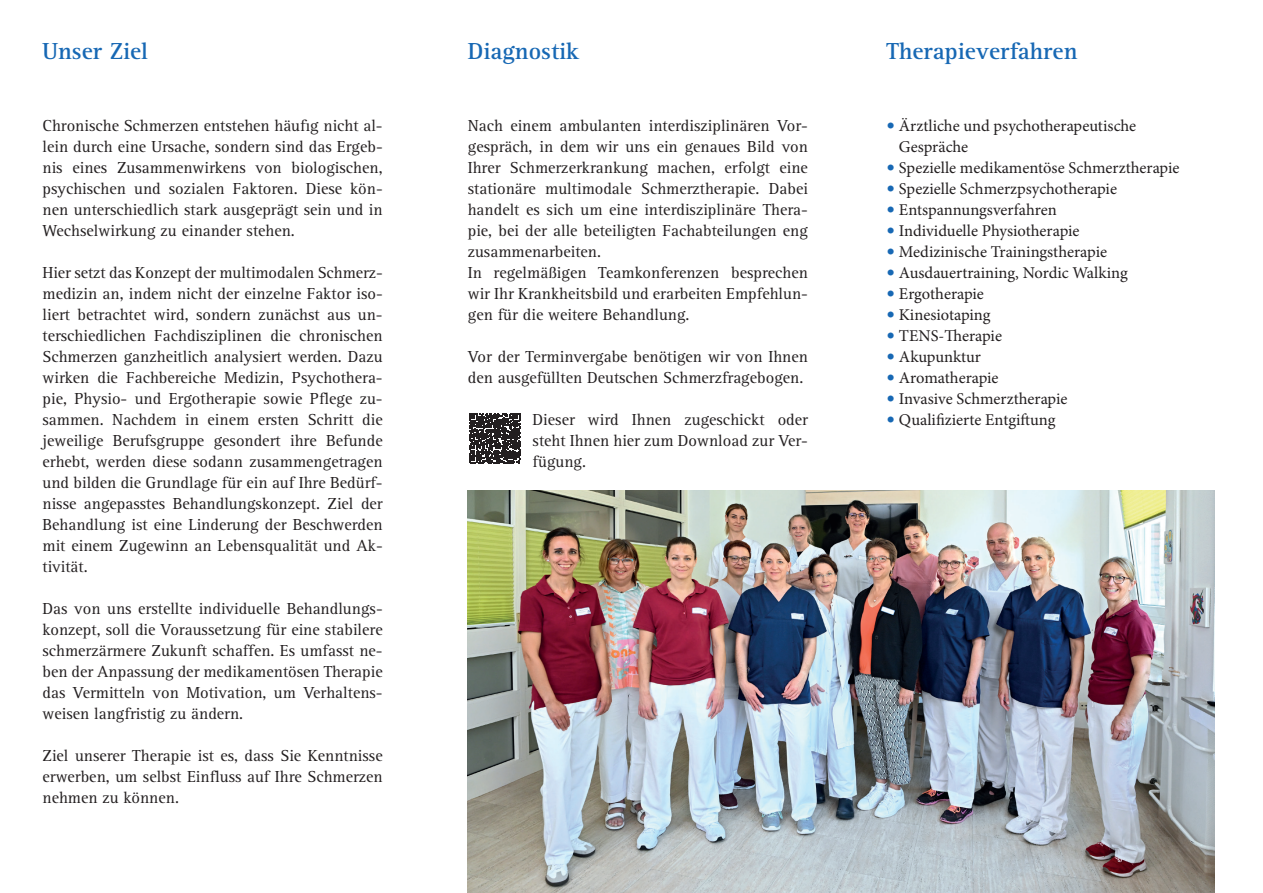
<style>
.page{position:relative;width:1263px;height:893px;background:#fff}
.page>*{position:absolute;margin:0;border:0;box-sizing:border-box;transform-origin:0 0}
.t1{font:700 24px "Rotis Serif Pro";color:#1768b4}
.t2{font:16.5px/21px "Rotis Serif Pro";color:#231f20;text-align:justify}
.t3{font:16.5px/21px "Minion Pro";color:#231f20}
.s1{font-family:"Rotis Serif Pro";color:#1768b4}
</style>
<div class="page">
<img style="left:468px;top:490px;width:746px;height:403px">
<svg style="left:469px;top:414px;width:51px;height:49px"></svg>
<h1 class="t1" style="left:43px;top:36px;width:107px">Unser Ziel</h1>
<p class="t2" style="left:43px;top:115px;width:342px">Chronische Schmerzen entstehen häufig nicht al&shy;lein durch eine Ursache, sondern sind das Ergeb&shy;nis eines Zusammenwirkens von biologischen, psychischen und sozialen Faktoren. Diese kön&shy;nen unterschiedlich stark ausgeprägt sein und in Wechselwirkung zu einander stehen.</p>
<p class="t2" style="left:43px;top:262px;width:342px">Hier setzt das Konzept der multimodalen Schmerz&shy;medizin an, indem nicht der einzelne Faktor iso&shy;liert betrachtet wird, sondern zunächst aus un&shy;terschiedlichen Fachdisziplinen die chronischen Schmerzen ganzheitlich analysiert werden. Dazu wirken die Fachbereiche Medizin, Psychothera&shy;pie, Physio- und Ergotherapie sowie Pflege zu&shy;sammen. Nachdem in einem ersten Schritt die jeweilige Berufsgruppe gesondert ihre Befunde erhebt, werden diese sodann zusammengetragen und bilden die Grundlage für ein auf Ihre Bedürf&shy;nisse angepasstes Behandlungskonzept. Ziel der Behandlung ist eine Linderung der Beschwerden mit einem Zugewinn an Lebensqualität und Ak&shy;tivität.</p>
<p class="t2" style="left:43px;top:598px;width:342px">Das von uns erstellte individuelle Behandlungs&shy;konzept, soll die Voraussetzung für eine stabilere schmerzärmere Zukunft schaffen. Es umfasst ne&shy;ben der Anpassung der medikamentösen Therapie das Vermitteln von Motivation, um Verhaltens&shy;weisen langfristig zu ändern.</p>
<p class="t2" style="left:43px;top:745px;width:342px">Ziel unserer Therapie ist es, dass Sie Kenntnisse erwerben, um selbst Einfluss auf Ihre Schmerzen nehmen zu können.</p>
<h1 class="t1" style="left:468px;top:36px;width:113px">Diagnostik</h1>
<p class="t2" style="left:468px;top:115px;width:342px;text-align:left">Nach einem ambulanten interdisziplinären Vor&shy;gespräch, in dem wir uns ein genaues Bild von Ihrer Schmerzerkrankung machen, erfolgt eine stationäre multimodale Schmerztherapie. Dabei handelt es sich um eine interdisziplinäre Thera&shy;pie, bei der alle beteiligten Fachabteilungen eng zusammenarbeiten.<br>In regelmäßigen Teamkonferenzen besprechen wir Ihr Krankheitsbild und erarbeiten Empfehlun&shy;gen für die weitere Behandlung.</p>
<p class="t2" style="left:468px;top:346px;width:342px">Vor der Terminvergabe benötigen wir von Ihnen den ausgefüllten Deutschen Schmerzfragebogen.</p>
<p class="t2" style="left:533px;top:409px;width:277px">Dieser wird Ihnen zugeschickt oder steht Ihnen hier zum Download zur Ver&shy;fügung.</p>
<h1 class="t1" style="left:887px;top:36px;width:192px">Therapieverfahren</h1>
<p class="t3" style="left:899px;top:115px;width:239px;text-indent:-12px"><span class="s1">•</span> Ärztliche und psychotherapeutische<br>Gespräche</p>
<p class="t3" style="left:887px;top:157px;width:294px"><span class="s1">•</span> Spezielle medikamentöse Schmerztherapie</p>
<p class="t3" style="left:887px;top:178px;width:232px"><span class="s1">•</span> Spezielle Schmerzpsychotherapie</p>
<p class="t3" style="left:887px;top:199px;width:172px"><span class="s1">•</span> Entspannungsverfahren</p>
<p class="t3" style="left:887px;top:220px;width:194px"><span class="s1">•</span> Individuelle Physiotherapie</p>
<p class="t3" style="left:887px;top:241px;width:222px"><span class="s1">•</span> Medizinische Trainingstherapie</p>
<p class="t3" style="left:887px;top:262px;width:243px"><span class="s1">•</span> Ausdauertraining, Nordic Walking</p>
<p class="t3" style="left:887px;top:283px;width:99px"><span class="s1">•</span> Ergotherapie</p>
<p class="t3" style="left:887px;top:304px;width:105px"><span class="s1">•</span> Kinesiotaping</p>
<p class="t3" style="left:887px;top:325px;width:117px"><span class="s1">•</span> TENS-Therapie</p>
<p class="t3" style="left:887px;top:346px;width:96px"><span class="s1">•</span> Akupunktur</p>
<p class="t3" style="left:887px;top:367px;width:114px"><span class="s1">•</span> Aromatherapie</p>
<p class="t3" style="left:887px;top:388px;width:182px"><span class="s1">•</span> Invasive Schmerztherapie</p>
<p class="t3" style="left:887px;top:409px;width:170px"><span class="s1">•</span> Qualifizierte Entgiftung</p>
</div>
